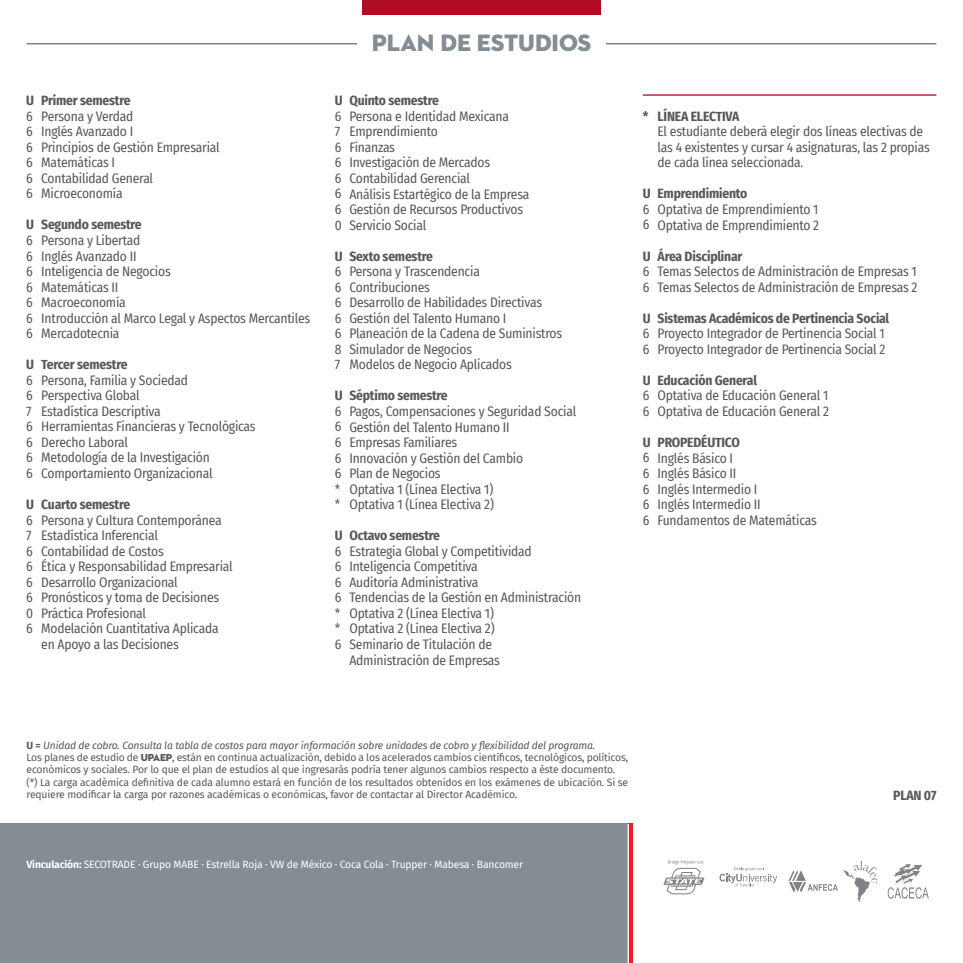
<style>
.page{position:relative;width:963px;height:963px;background:#fff}
.page>*{position:absolute;margin:0;border:0;box-sizing:border-box;transform-origin:0 0}
.t1{font:24.15px "Neutraface 2 Display Titling";color:#838d93}
.t2{font:13.47px/15.6px "Fira Sans Condensed";letter-spacing:-.015em;color:#57585a}
.t3{font:700 13.47px "Fira Sans Condensed";letter-spacing:-.015em;color:#57585a}
.t4{font:10.33px/12.4px "Fira Sans";letter-spacing:-.015em;color:#57585a}
.t5{font:10.33px "Fira Sans";letter-spacing:-.015em;color:#fff}
.s1{font-weight:700}
.s2{font-style:italic}
.s3{font-family:"Neutraface 2 Display Titling"}
</style>
<div class="page">
<hr style="left:27px;top:43px;width:330px;height:1px;background:#697379">
<hr style="left:606px;top:43px;width:330px;height:1px;background:#697379">
<div style="left:0;top:823px;width:628px;height:139px;background:#838d93"></div>
<div style="left:628px;top:823px;width:5px;height:139px;background:#ee1b2d"></div>
<hr style="left:627px;top:823px;width:1px;height:139px;background:#fff">
<div style="left:362px;top:0;width:238px;height:15px;background:#b00c22"></div>
<hr style="left:642px;top:94px;width:294px;height:2px;background:#b00c22">
<svg style="left:719px;top:867px;width:58px;height:19px"></svg>
<svg style="left:887px;top:864px;width:41px;height:34px"></svg>
<svg style="left:788px;top:870px;width:49px;height:22px"></svg>
<svg style="left:843px;top:861px;width:34px;height:41px"></svg>
<svg style="left:663px;top:860px;width:41px;height:34px"></svg>
<p class="t3" style="left:41px;top:89px;width:91px">Primer semestre</p>
<p class="t2" style="left:41px;top:108px;width:180px">Persona y Verdad<br>Inglés Avanzado I<br>Principios de Gestión Empresarial<br>Matemáticas I<br>Contabilidad General<br>Microeconomía</p>
<p class="t3" style="left:41px;top:213px;width:102px">Segundo semestre</p>
<p class="t2" style="left:41px;top:232px;width:270px">Persona y Libertad<br>Inglés Avanzado II<br>Inteligencia de Negocios<br>Matemáticas II<br>Macroeconomía<br>Introducción al Marco Legal y Aspectos Mercantiles<br>Mercadotecnia</p>
<p class="t3" style="left:41px;top:353px;width:88px">Tercer semestre</p>
<p class="t2" style="left:41px;top:372px;width:216px">Persona, Familia y Sociedad<br>Perspectiva Global<br>Estadística Descriptiva<br>Herramientas Financieras y Tecnológicas<br>Derecho Laboral<br>Metodología de la Investigación<br>Comportamiento Organizacional</p>
<p class="t3" style="left:41px;top:493px;width:90px">Cuarto semestre</p>
<p class="t2" style="left:41px;top:511px;width:193px">Persona y Cultura Contemporánea<br>Estadística Inferencial<br>Contabilidad de Costos<br>Ética y Responsabilidad Empresarial<br>Desarrollo Organizacional<br>Pronósticos y toma de Decisiones<br>Práctica Profesional<br>Modelación Cuantitativa Aplicada en Apoyo a las Decisiones</p>
<p class="t3" style="left:26px;top:89px;width:9px">U</p>
<p class="t2" style="left:26px;top:108px;width:8px;text-align:justify">6<br>6<br>6<br>6<br>6<br>6</p>
<p class="t3" style="left:26px;top:213px;width:9px">U</p>
<p class="t2" style="left:26px;top:232px;width:8px;text-align:justify">6<br>6<br>6<br>6<br>6<br>6<br>6</p>
<p class="t3" style="left:26px;top:353px;width:9px">U</p>
<p class="t2" style="left:26px;top:372px;width:8px;text-align:justify">6<br>6<br>7<br>6<br>6<br>6<br>6</p>
<p class="t3" style="left:26px;top:493px;width:9px">U</p>
<p class="t2" style="left:26px;top:511px;width:9px;text-align:justify">6<br>7<br>6<br>6<br>6<br>6<br>0<br>6</p>
<h1 class="t1" style="left:371px;top:28px;width:221px">PLAN DE ESTUDIOS</h1>
<p class="t3" style="left:349px;top:89px;width:91px">Quinto semestre</p>
<p class="t2" style="left:349px;top:108px;width:181px">Persona e Identidad Mexicana<br>Emprendimiento<br>Finanzas<br>Investigación de Mercados<br>Contabilidad Gerencial<br>Análisis Estartégico de la Empresa<br>Gestión de Recursos Productivos<br>Servicio Social</p>
<p class="t3" style="left:349px;top:245px;width:85px">Sexto semestre</p>
<p class="t2" style="left:349px;top:263px;width:214px">Persona y Trascendencia<br>Contribuciones<br>Desarrollo de Habilidades Directivas<br>Gestión del Talento Humano I<br>Planeación de la Cadena de Suministros<br>Simulador de Negocios<br>Modelos de Negocio Aplicados</p>
<p class="t3" style="left:349px;top:384px;width:100px">Séptimo semestre</p>
<p class="t2" style="left:349px;top:403px;width:228px">Pagos, Compensaciones y Seguridad Social<br>Gestión del Talento Humano II<br>Empresas Familiares<br>Innovación y Gestión del Cambio<br>Plan de Negocios<br>Optativa 1 (Línea Electiva 1)<br>Optativa 1 (Línea Electiva 2)</p>
<p class="t3" style="left:349px;top:524px;width:92px">Octavo semestre</p>
<p class="t2" style="left:349px;top:543px;width:233px">Estrategia Global y Competitividad<br>Inteligencia Competitiva<br>Auditoría Administrativa<br>Tendencias de la Gestión en Administración<br>Optativa 2 (Línea Electiva 1)<br>Optativa 2 (Línea Electiva 2)<br>Seminario de Titulación de<br>Administración de Empresas</p>
<p class="t3" style="left:335px;top:89px;width:9px">U</p>
<p class="t2" style="left:335px;top:108px;width:9px;text-align:justify">6<br>7<br>6<br>6<br>6<br>6<br>6<br>0</p>
<p class="t3" style="left:335px;top:244px;width:9px">U</p>
<p class="t2" style="left:335px;top:263px;width:8px;text-align:justify">6<br>6<br>6<br>6<br>6<br>8<br>7</p>
<p class="t3" style="left:335px;top:384px;width:9px">U</p>
<p class="t2" style="left:335px;top:403px;width:8px;text-align:justify">6<br>6<br>6<br>6<br>6 * *</p>
<p class="t3" style="left:335px;top:524px;width:9px">U</p>
<p class="t2" style="left:335px;top:543px;width:8px;text-align:justify">6<br>6<br>6<br>6 * * 6</p>
<p class="t3" style="left:657px;top:105px;width:83px">LÍNEA ELECTIVA</p>
<p class="t2" style="left:657px;top:123px;width:274px">El estudiante deberá elegir dos líneas electivas de las 4 existentes y cursar 4 asignaturas, las 2 propias de cada línea seleccionada.</p>
<p class="t3" style="left:657px;top:182px;width:91px">Emprendimiento</p>
<p class="t2" style="left:657px;top:201px;width:163px">Optativa de Emprendimiento 1<br>Optativa de Emprendimiento 2</p>
<p class="t3" style="left:657px;top:244px;width:86px">Área Disciplinar</p>
<p class="t2" style="left:657px;top:263px;width:261px">Temas Selectos de Administración de Empresas 1<br>Temas Selectos de Administración de Empresas 2</p>
<p class="t3" style="left:657px;top:307px;width:233px">Sistemas Académicos de Pertinencia Social</p>
<p class="t2" style="left:657px;top:325px;width:229px">Proyecto Integrador de Pertinencia Social 1<br>Proyecto Integrador de Pertinencia Social 2</p>
<p class="t3" style="left:657px;top:369px;width:101px">Educación General</p>
<p class="t2" style="left:657px;top:387px;width:173px">Optativa de Educación General 1<br>Optativa de Educación General 2</p>
<p class="t3" style="left:657px;top:431px;width:84px">PROPEDÉUTICO</p>
<p class="t2" style="left:657px;top:449px;width:161px">Inglés Básico I<br>Inglés Básico II<br>Inglés Intermedio I<br>Inglés Intermedio II<br>Fundamentos de Matemáticas</p>
<p class="t3" style="left:642px;top:105px;width:7px">*</p>
<p class="t3" style="left:642px;top:182px;width:9px">U</p>
<p class="t2" style="left:642px;top:201px;width:8px">6<br>6</p>
<p class="t3" style="left:642px;top:244px;width:9px">U</p>
<p class="t2" style="left:642px;top:263px;width:8px">6<br>6</p>
<p class="t3" style="left:642px;top:307px;width:9px">U</p>
<p class="t2" style="left:642px;top:325px;width:8px">6<br>6</p>
<p class="t3" style="left:642px;top:369px;width:9px">U</p>
<p class="t2" style="left:642px;top:387px;width:8px">6<br>6</p>
<p class="t3" style="left:642px;top:431px;width:9px">U</p>
<p class="t2" style="left:642px;top:449px;width:8px;text-align:justify">6<br>6<br>6<br>6<br>6</p>
<p class="t4" style="left:27px;top:738px;width:603px"><span class="s1">U =</span> <span class="s2">Unidad de cobro. Consulta la tabla de costos para mayor información sobre unidades de cobro y flexibilidad del programa.<br></span>Los planes de estudio de <span class="s3">UPAEP</span>, están en continua actualización, debido a los acelerados cambios científicos, tecnológicos, políticos, económicos y sociales. Por lo que el plan de estudios al que ingresarás podría tener algunos cambios respecto a éste documento. (*) La carga académica definitiva de cada alumno estará en función de los resultados obtenidos en los exámenes de ubicación. Si se requiere modificar la carga por razones académicas o económicas, favor de contactar al Director Académico.</p>
<p class="t5" style="left:27px;top:856px;width:498px"><span class="s1">Vinculación:</span> SECOTRADE · Grupo MABE · Estrella Roja · VW de México · Coca Cola · Trupper · Mabesa · Bancomer</p>
<p class="t3" style="left:893px;top:783px;width:45px">PLAN 07</p>
</div>
